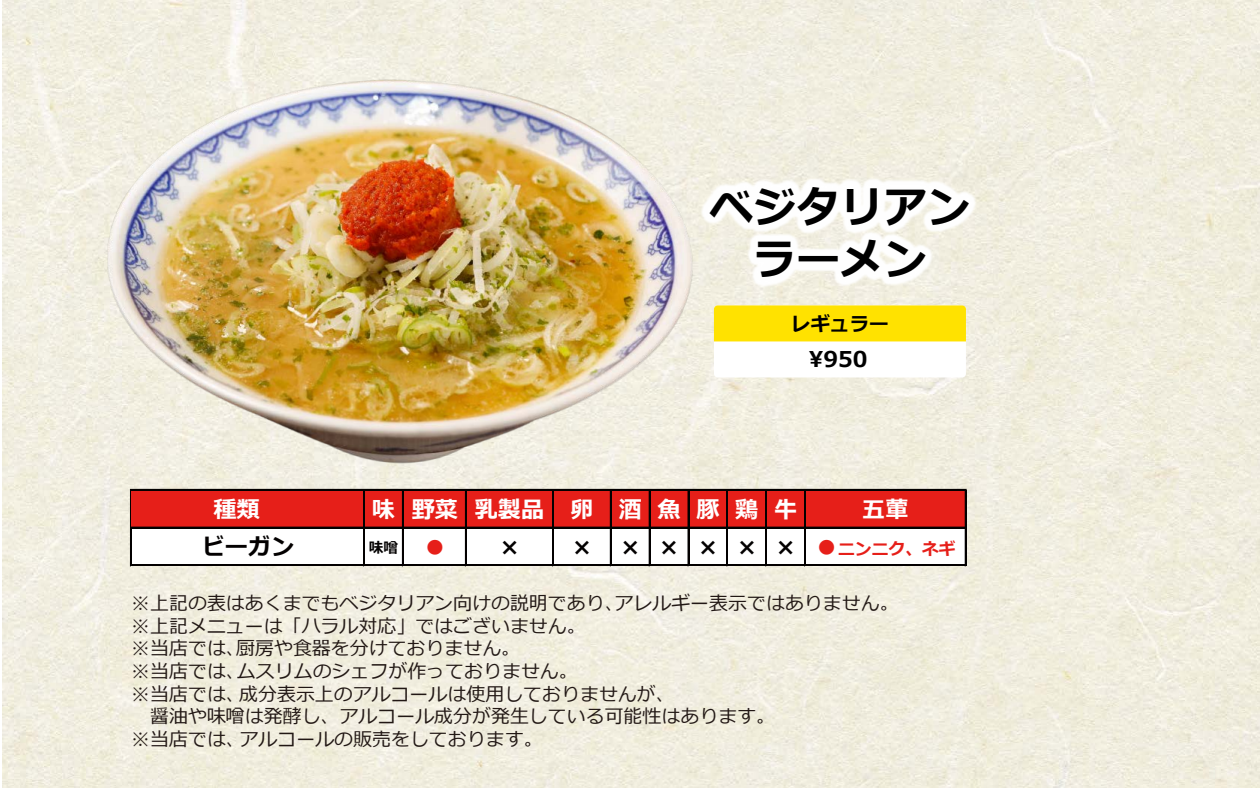
<style>
.page{position:relative;width:1260px;height:788px;background:#fff}
.page>*{position:absolute;margin:0;border:0;box-sizing:border-box;transform-origin:0 0}
.t1{font:700 43.5px/52.5px "Meiryo";color:#000;text-align:center}
.t2{font:700 23.02px "Meiryo";letter-spacing:.68em;color:#fff}
.t3{font:700 23.02px "Meiryo";color:#030000}
.t4{font:700 21.75px "Meiryo";color:#000}
.t5{font:700 19.5px "Meiryo";color:#000}
.t6{font:18.9px/22.6px "Meiryo";color:#221815}
.t7{font:700 16.8px "Meiryo";color:#e61f19}
.t8{font:700 14.7px "Meiryo";color:#030000}
.s1{font-size:23.02px;color:#e61f19}
.s2{font-size:23.02px;color:#030000}
.s3{font-size:23.02px}
</style>
<div class="page">
<img style="left:2px;top:0;width:1258px;height:788px">
<img style="left:716px;top:175px;width:325px;height:128px">
<div style="left:132px;top:526px;width:834px;height:39px;background:#fff"></div>
<hr style="left:130px;top:489px;width:2px;height:77px;background:#030000">
<hr style="left:132px;top:564px;width:834px;height:1px;background:#030000">
<hr style="left:132px;top:565px;width:834px;height:1px;background:#030000">
<div style="left:132px;top:489px;width:834px;height:39px;background:#e61f19"></div>
<hr style="left:132px;top:527px;width:834px;height:1px;background:#030000">
<hr style="left:363px;top:490px;width:1px;height:76px;background:#030000">
<hr style="left:364px;top:490px;width:1px;height:76px;background:#030000">
<hr style="left:402px;top:490px;width:1px;height:76px;background:#030000">
<hr style="left:465px;top:490px;width:1px;height:76px;background:#030000">
<hr style="left:552px;top:490px;width:1px;height:76px;background:#030000">
<hr style="left:553px;top:490px;width:1px;height:76px;background:#030000">
<hr style="left:610px;top:490px;width:1px;height:76px;background:#030000">
<hr style="left:649px;top:490px;width:1px;height:76px;background:#030000">
<hr style="left:688px;top:490px;width:1px;height:76px;background:#030000">
<hr style="left:727px;top:490px;width:1px;height:76px;background:#030000">
<hr style="left:766px;top:490px;width:1px;height:76px;background:#030000">
<hr style="left:804px;top:490px;width:1px;height:76px;background:#030000">
<hr style="left:805px;top:490px;width:1px;height:76px;background:#030000">
<hr style="left:965px;top:490px;width:1px;height:76px;background:#030000">
<hr style="left:132px;top:489px;width:834px;height:1px;background:#030000">
<img style="left:83px;top:60px;width:633px;height:422px">
<div style="left:714px;top:305px;width:252px;height:72px;background:#fff;border-radius:4px"></div>
<div style="left:714px;top:305px;width:252px;height:36px;background:#ffe200"></div>
<h1 class="t1" style="left:709px;top:182px;width:262px">ベジタリアンラーメン</h1>
<p class="t5" style="left:791px;top:310px;width:99px">レギュラー</p>
<p class="t4" style="left:809px;top:343px;width:60px">\950</p>
<p class="t2" style="left:213px;top:493px;width:48px">種類</p>
<p class="t2" style="left:372px;top:493px;width:427px">味野菜乳製品 卵 酒魚豚鶏牛</p>
<p class="t2" style="left:862px;top:493px;width:48px">五葷</p>
<p class="t3" style="left:202px;top:530px;width:94px">ビーガン</p>
<p class="t8" style="left:369px;top:537px;width:79px">味噌 <span class="s1">●</span></p>
<p class="t3" style="left:500px;top:530px;width:21px">×</p>
<p class="t3" style="left:572px;top:530px;width:21px">×</p>
<p class="t7" style="left:621px;top:537px;width:336px"><span class="s2">× × × × ×</span> <span class="s3">●</span>ニンニク、ネギ</p>
<p class="t6" style="left:131px;top:592px;width:769px">※上記の表はあくまでもベジタリアン向けの説明であり、アレルギー表示ではありません。※上記メニューは「ハラル対応」ではございません。<br>※当店では、厨房や食器を分けておりません。<br>※当店では、ムスリムのシェフが作っておりません。<br>※当店では、成分表示上のアルコールは使用しておりませんが、<br>　醤油や味噌は発酵し、アルコール成分が発生している可能性はあります。<br>※当店では、アルコールの販売をしております。</p>
</div>
